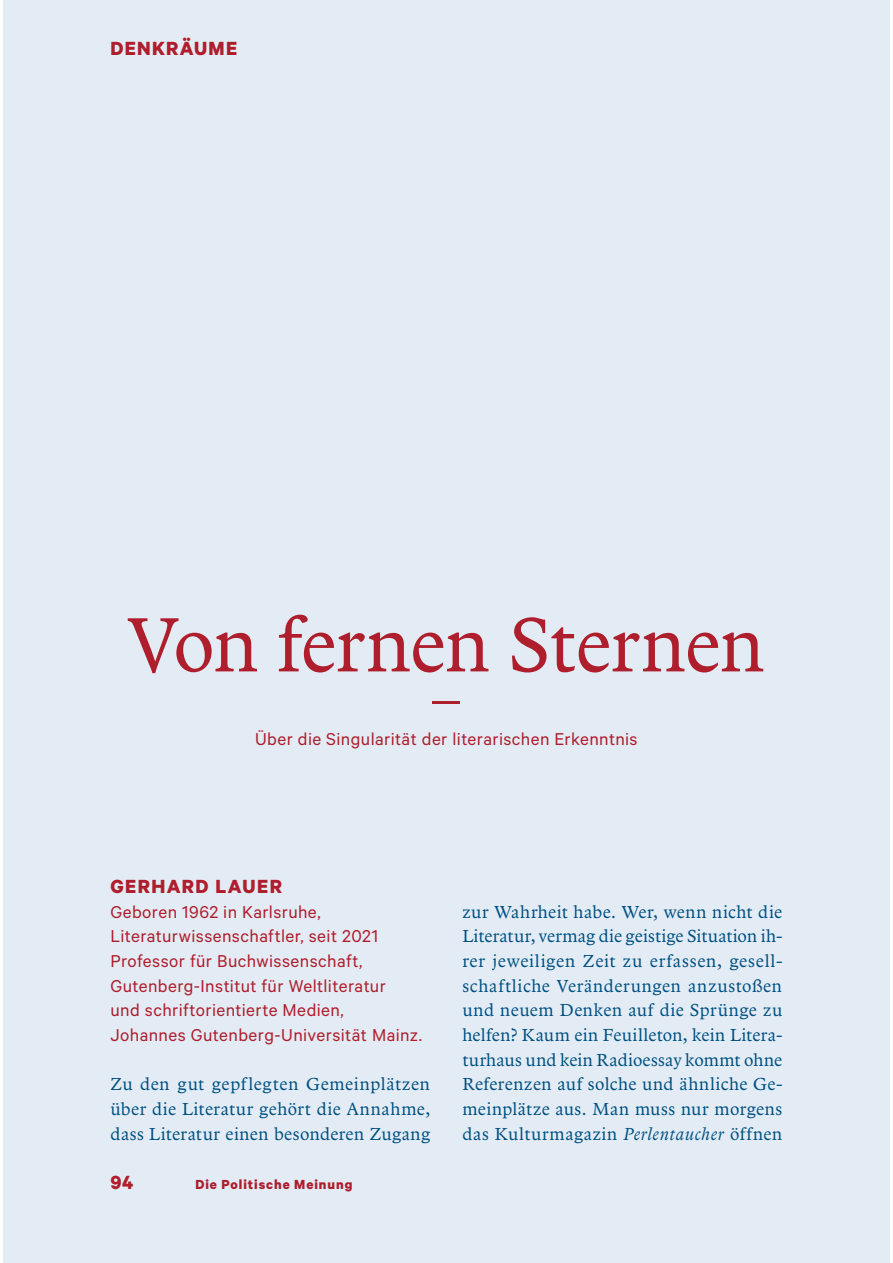
<style>
.page{position:relative;width:893px;height:1263px;background:#fff}
.page>*{position:absolute;margin:0;border:0;box-sizing:border-box;transform-origin:0 0}
.t1{font:79.65px "Arbesco DT";letter-spacing:-.005em;color:#af1e2c}
.t2{font:700 21.45px "Calibre";letter-spacing:.06em;color:#af1e2c}
.t3{font:19.35px/24.6px "Calibre";letter-spacing:.02em;color:#af1e2c}
.t4{font:18px/24.6px "Arbesco DT";letter-spacing:.025em;color:#005081;text-align:justify}
.t5{font:700 14.85px "Calibre";letter-spacing:.065em;color:#af1e2c}
.s1{font-style:italic}
</style>
<div class="page">
<div style="left:3px;top:0;width:887px;height:1263px;background:#e3ecf5"></div>
<hr style="left:432px;top:701px;width:28px;height:2px;background:#af1e2c">
<p class="t2" style="left:110px;top:35px;width:128px">DENKRÄUME</p>
<h1 class="t1" style="left:127px;top:614px;width:639px">Von fernen Sternen</h1>
<p class="t3" style="left:255px;top:728px;width:384px">Über die Singularität der literarischen Erkenntnis</p>
<p class="t2" style="left:110px;top:873px;width:173px">GERHARD LAUER</p>
<p class="t3" style="left:110px;top:901px;width:313px">Geboren 1962 in Karlsruhe,<br>Literatur wissenschaftler, seit 2021<br>Professor für Buchwissenschaft, Gutenberg-Institut für Weltliteratur<br>und schriftorientierte Medien, Johannes Gutenberg-Universität Mainz.</p>
<p class="t4" style="left:110px;top:1073px;width:321px">Zu den gut gepflegten Gemeinplätzen über die Literatur gehört die Annahme, dass Literatur einen besonderen Zugang</p>
<p class="t2" style="left:110px;top:1169px;width:25px">94</p>
<p class="t5" style="left:195px;top:1175px;width:158px">Die Politische Meinung</p>
<p class="t4" style="left:462px;top:901px;width:321px">zur Wahrheit habe. Wer, wenn nicht die Literatur, vermag die geistige Situation ih&shy;rer jeweiligen Zeit zu erfassen, gesell&shy;schaftliche Veränderungen anzustoßen und neuem Denken auf die Sprünge zu helfen? Kaum ein Feuilleton, kein Litera&shy;turhaus und kein Radioessay kommt ohne Referenzen auf solche und ähnliche Ge&shy;meinplätze aus. Man muss nur morgens das Kulturmagazin <span class="s1">Perlentaucher</span> öffnen</p>
</div>
